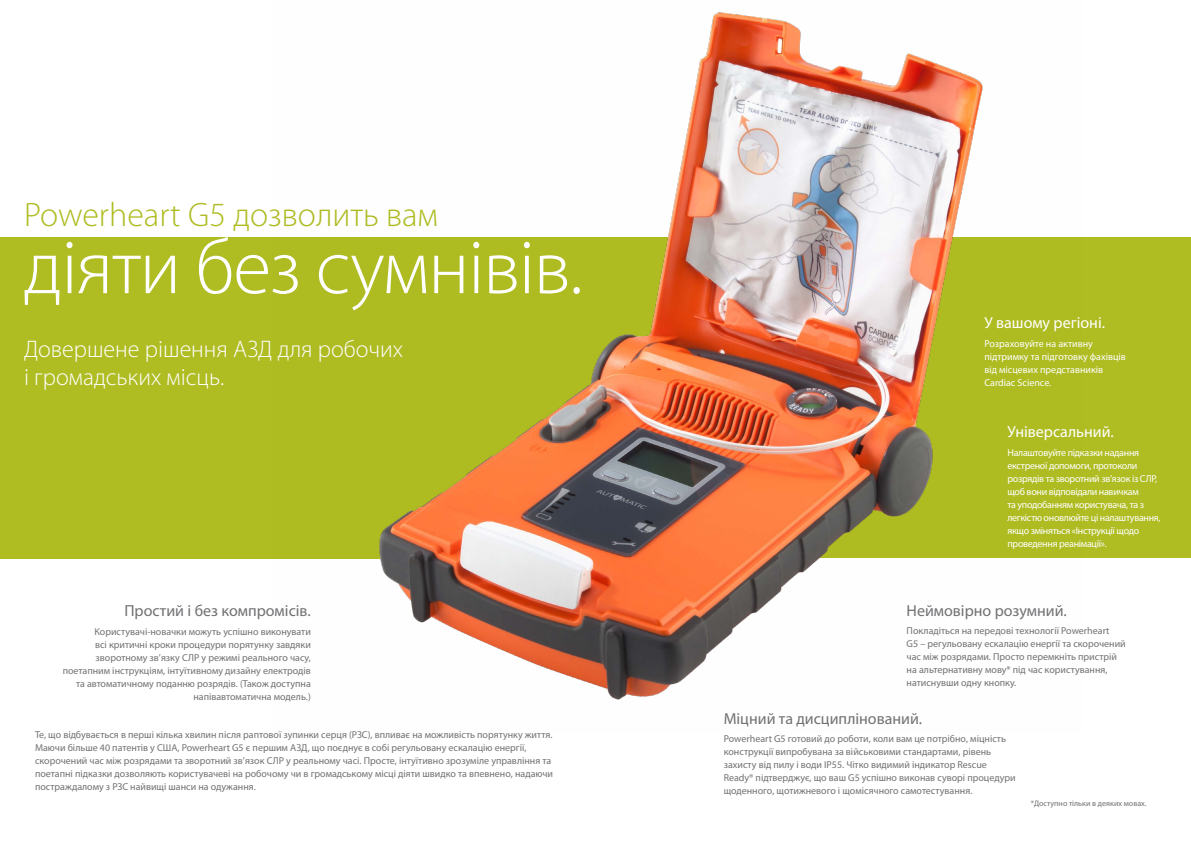
<style>
.page{position:relative;width:1191px;height:842px;background:#fff}
.page>*{position:absolute;margin:0;border:0;box-sizing:border-box;transform-origin:0 0}
.t1{font:300 78px "Myriad Pro";letter-spacing:-.015em;color:#fff}
.t2{font:300 34px "Myriad Pro";color:#afbc22}
.t3{font:300 24px/28.8px "Myriad Pro";color:#fff}
.t4{font:16px "Myriad Pro";color:#717073}
.t5{font:16px "Myriad Pro";color:#fff}
.t6{font:10px/13px "Myriad Pro";color:#717073}
.t7{font:10px/13px "Myriad Pro";letter-spacing:-.03em;color:#fff}
.t8{font:10px/13px "Myriad Pro";color:#fff}
.t9{font:8px "Myriad Pro";color:#717073}
</style>
<div class="page">
<div style="left:0;top:237px;width:595px;height:321px;background:#afbc22"></div>
<div style="left:595px;top:237px;width:596px;height:320px;background:#afbc22"></div>
<img style="left:273px;top:12px;width:808px;height:688px">
<h2 class="t2" style="left:24px;top:194px;width:415px">Powerheart G5 дозволить вам</h2>
<h1 class="t1" style="left:24px;top:220px;width:560px">діяти без сумнівів.</h1>
<h3 class="t3" style="left:24px;top:334px;width:380px">Довершене рішення АЗД для робочих і громадських місць.</h3>
<h3 class="t4" style="left:124px;top:601px;width:188px">Простий і без компромісів.</h3>
<p class="t6" style="left:63px;top:625px;width:250px;text-align:right">Користувачі-новачки можуть успішно виконувати<br>всі критичні кроки процедури порятунку завдяки зворотному зв’язку СЛР у режимі реального часу, поетапним інструкціям, інтуїтивному дизайну електродів та автоматичному поданню розрядів. (Також доступна напівавтоматична модель.)</p>
<p class="t6" style="left:35px;top:728px;width:519px">Те, що відбувається в перші кілька хвилин після раптової зупинки серця (РЗС), впливає на можливість порятунку життя.<br>Маючи більше 40 патентів у США, Powerheart G5 є першим АЗД, що поєднує в собі регульовану ескалацію енергії, скорочений час між розрядами та зворотний зв’язок СЛР у реальному часі. Просте, інтуїтивно зрозуміле управління та поетапні підказки дозволяють користувачеві на робочому чи в громадському місці діяти швидко та впевнено, надаючи постраждалому з РЗС найвищі шанси на одужання.</p>
<h3 class="t5" style="left:984px;top:313px;width:122px">У вашому регіоні.</h3>
<p class="t8" style="left:984px;top:337px;width:143px">Розраховуйте на активну підтримку та підготовку фахівців від місцевих представників<br>Cardiac Science.</p>
<h3 class="t5" style="left:1007px;top:421px;width:108px">Універсальний.</h3>
<p class="t7" style="left:1007px;top:446px;width:155px">Налаштовуйте підказки надання екстреної допомоги, протоколи розрядів та зворотний зв’язок із СЛР, щоб вони відповідали навичкам<br>та уподобанням користувача, та з легкістю оновлюйте ці налаштування, якщо зміняться «Інструкції щодо проведення реанімації».</p>
<h3 class="t4" style="left:906px;top:601px;width:162px">Неймовірно розумний.</h3>
<p class="t6" style="left:906px;top:624px;width:221px">Покладіться на передові технології Powerheart<br>G5 – регульовану ескалацію енергії та скорочений час між розрядами. Просто перемкніть пристрій на альтернативну мову* під час користування, натиснувши одну кнопку.</p>
<h3 class="t4" style="left:723px;top:709px;width:200px">Міцний та дисциплінований.</h3>
<p class="t6" style="left:723px;top:732px;width:293px">Powerheart G5 готовий до роботи, коли вам це потрібно, міцність конструкції випробувана за військовими стандартами, рівень захисту від пилу і води IP55. Чітко видимий індикатор Rescue Ready® підтверджує, що ваш G5 успішно виконав суворі процедури щоденного, щотижневого і щомісячного самотестування.</p>
<p class="t9" style="left:1030px;top:798px;width:117px">*Доступно тільки в деяких мовах.</p>
</div>
